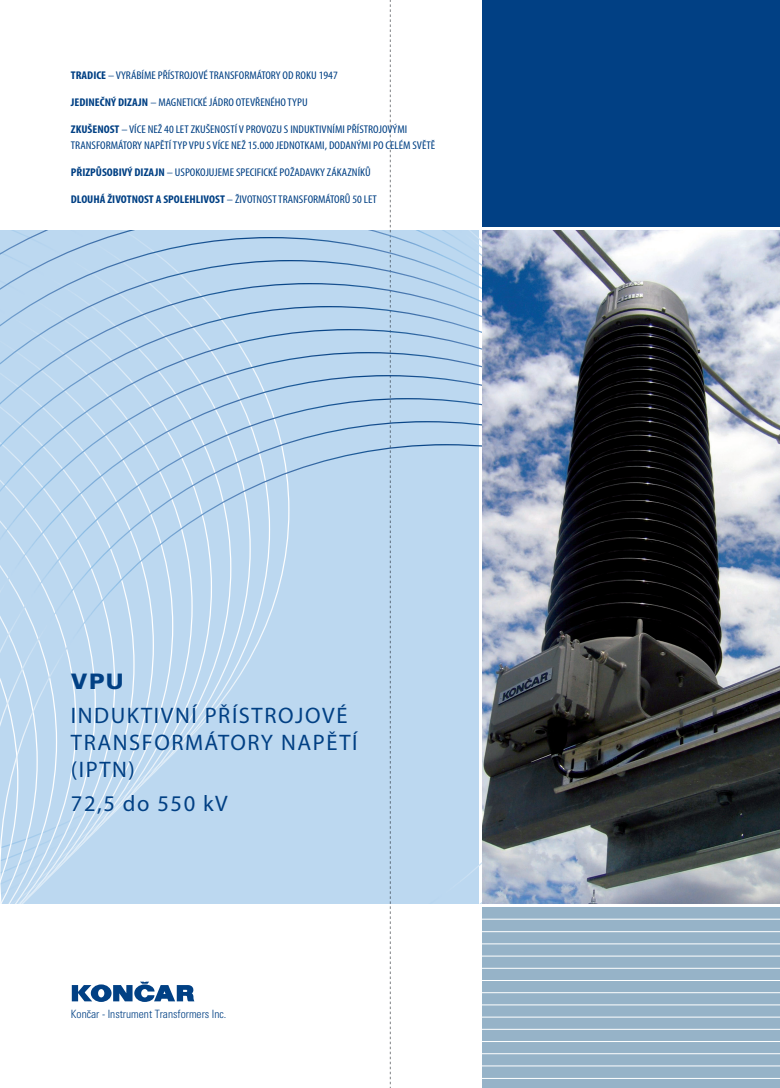
<style>
.page{position:relative;width:780px;height:1088px;background:#fff}
.page>*{position:absolute;margin:0;border:0;box-sizing:border-box;transform-origin:0 0}
.t1{font:22.5px/27px "Myriad Pro";letter-spacing:.07em;color:#014084}
.t2{font:900 21.38px "Univers";color:#014084}
.t3{font:300 condensed 11.38px "Univers";color:#014084}
.t4{font:condensed 11.25px/16.2px "Myriad Pro";color:#014084;scale:1.1 1}
.s1{font-weight:700}
</style>
<div class="page">
<svg style="left:390px;top:0;width:1px;height:1088px"></svg>
<div style="left:482px;top:907px;width:298px;height:181px;background:#96b3c8"></div>
<hr style="left:462px;top:919px;width:318px;height:1px;background:#fff">
<hr style="left:462px;top:943px;width:318px;height:1px;background:#fff">
<hr style="left:462px;top:968px;width:318px;height:1px;background:#fff">
<hr style="left:462px;top:992px;width:318px;height:1px;background:#fff">
<hr style="left:462px;top:1017px;width:318px;height:1px;background:#fff">
<hr style="left:462px;top:1041px;width:318px;height:1px;background:#fff">
<hr style="left:462px;top:1065px;width:318px;height:1px;background:#fff">
<hr style="left:462px;top:931px;width:318px;height:1px;background:#fff">
<hr style="left:462px;top:956px;width:318px;height:1px;background:#fff">
<hr style="left:462px;top:980px;width:318px;height:1px;background:#fff">
<hr style="left:462px;top:1004px;width:318px;height:1px;background:#fff">
<hr style="left:462px;top:1029px;width:318px;height:1px;background:#fff">
<hr style="left:462px;top:1053px;width:318px;height:1px;background:#fff">
<hr style="left:462px;top:1078px;width:318px;height:1px;background:#fff">
<svg style="left:0;top:237px;width:482px;height:23px;background:#b5d2ec"></svg>
<svg style="left:0;top:260px;width:482px;height:23px;background:#b5d2ec"></svg>
<svg style="left:0;top:283px;width:482px;height:23px;background:#b5d2ec"></svg>
<svg style="left:0;top:306px;width:482px;height:23px;background:#b5d2ec"></svg>
<svg style="left:0;top:329px;width:482px;height:23px;background:#b6d3ec"></svg>
<svg style="left:0;top:352px;width:482px;height:23px;background:#b6d3ec"></svg>
<svg style="left:0;top:375px;width:482px;height:23px;background:#b6d3ec"></svg>
<svg style="left:0;top:398px;width:482px;height:23px;background:#b7d3ec"></svg>
<svg style="left:0;top:421px;width:482px;height:23px;background:#b7d4ec"></svg>
<svg style="left:0;top:444px;width:482px;height:460px;background:#bdd8f0"></svg>
<div style="left:482px;top:0;width:298px;height:227px;background:#014084"></div>
<svg style="left:72px;top:981px;width:122px;height:21px"></svg>
<img style="left:482px;top:230px;width:298px;height:674px">
<p class="t4" style="left:71px;top:67px;width:244px"><span class="s1">TRADICE</span> – VYRÁBÍME PŘÍSTROJOVÉ TRANSFORMÁTORY OD ROKU 1947</p>
<p class="t4" style="left:71px;top:94px;width:217px"><span class="s1">JEDINEČNÝ DIZAJN</span> – MAGNETICKÉ JÁDRO OTEVŘENÉHO TYPU</p>
<p class="t4" style="left:71px;top:121px;width:333px"><span class="s1">ZKUŠENOST</span> – VÍCE NEŽ 40 LET ZKUŠENOSTÍ V PROVOZU S INDUKTIVNÍMI PŘÍSTROJOVÝMI<br>TRANSFORMÁTORY NAPĚTÍ TYP VPU S VÍCE NEŽ 15.000 JEDNOTKAMI, DODANÝMI PO CELÉM SVĚTĚ</p>
<p class="t4" style="left:71px;top:164px;width:274px"><span class="s1">PŘIZPŮSOBIVÝ DIZAJN</span> – USPOKOJUJEME SPECIFICKÉ POŽADAVKY ZÁKAZNÍKŮ</p>
<p class="t4" style="left:71px;top:191px;width:280px"><span class="s1">DLOUHÁ ŽIVOTNOST A SPOLEHLIVOST</span> – ŽIVOTNOST TRANSFORMÁTORŮ 50 LET</p>
<h2 class="t2" style="left:71px;top:668px;width:54px">VPU</h2>
<h1 class="t1" style="left:71px;top:701px;width:288px">INDUKTIVNÍ PŘÍSTROJOVÉ<br>TRANSFORMÁTORY NAPĚTÍ (IPTN)</h1>
<h1 class="t1" style="left:71px;top:789px;width:158px">72,5 do 550 kV</h1>
<p class="t3" style="left:71px;top:1007px;width:157px">Končar - Instrument Transformers Inc.</p>
</div>
